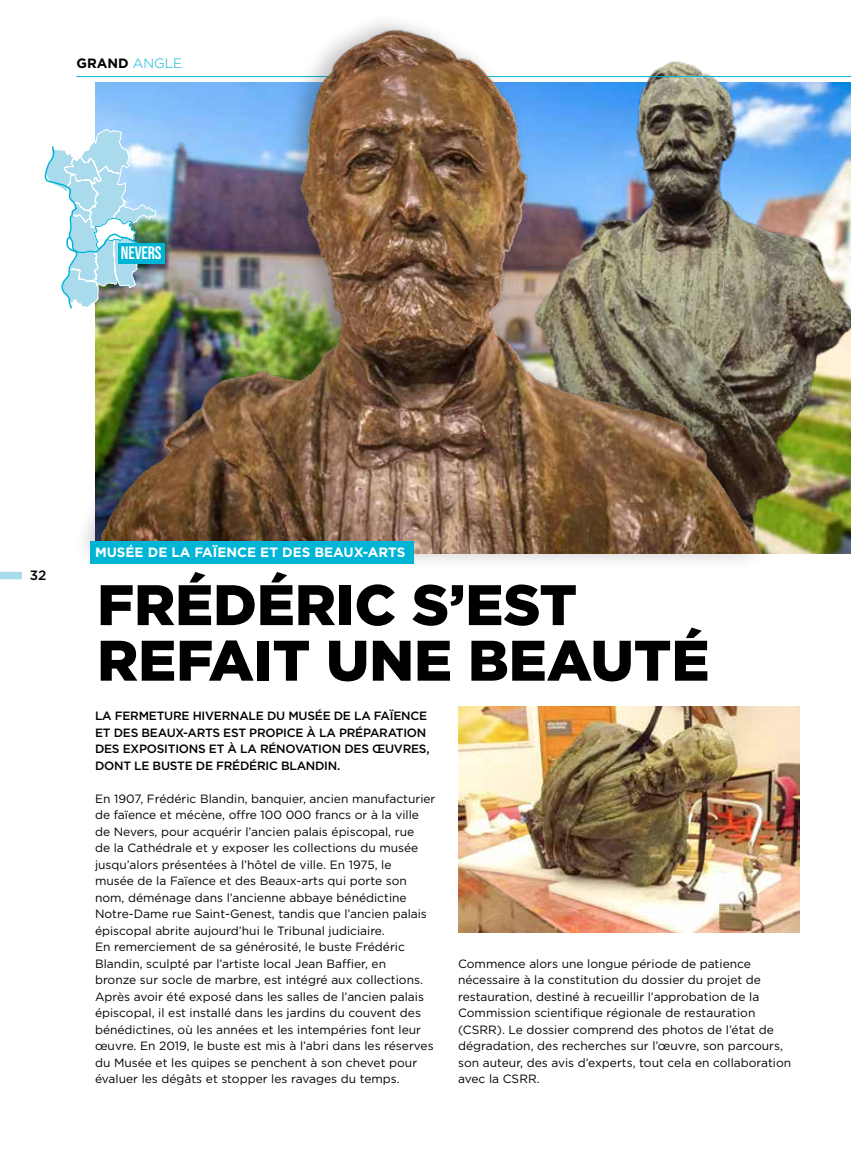
<style>
.page{position:relative;width:851px;height:1149px;background:#fff}
.page>*{position:absolute;margin:0;border:0;box-sizing:border-box;transform-origin:0 0}
.t1{font:900 57px/55.5px "Gotham";color:#000}
.t2{font:18px "Bebas Neue";letter-spacing:-.01em;color:#fff}
.t3{font:700 13.5px "Gotham";color:#fff}
.t4{font:700 13.5px "Gotham";color:#000}
.t5{font:500 13.5px "Gotham";color:#000}
.t6{font:12px/16.5px "Gotham";color:#000}
.t7{font:500 12px/16.5px "Gotham";letter-spacing:-.02em;color:#000}
.s1{font-weight:300;color:#00b4d5}
</style>
<div class="page">
<img style="left:799px;top:77px;width:51px;height:476px">
<div style="left:0;top:571px;width:22px;height:8px;background:#aadbec"></div>
<hr style="left:77px;top:76px;width:773px;height:1px;background:#00b4d5">
<div style="left:74px;top:11px;width:695px;height:560px;background:#000;opacity:.25"></div>
<img style="left:101px;top:11px;width:698px;height:542px">
<div style="left:91px;top:541px;width:323px;height:22px;background:#00b4d5"></div>
<img style="left:458px;top:706px;width:341px;height:225px">
<img style="left:44px;top:128px;width:112px;height:182px">
<div style="left:118px;top:243px;width:46px;height:21px;background:#00b4d5"></div>
<p class="t4" style="left:77px;top:54px;width:107px">GRAND <span class="s1">ANGLE</span></p>
<h2 class="t2" style="left:121px;top:243px;width:42px">NEVERS</h2>
<p class="t5" style="left:30px;top:566px;width:18px">32</p>
<p class="t3" style="left:95px;top:543px;width:312px">MUSÉE DE LA FAÏENCE ET DES BEAUX-ARTS</p>
<h1 class="t1" style="left:97px;top:575px;width:613px">FRÉDÉRIC S’EST<br>REFAIT UNE BEAUTÉ</h1>
<p class="t7" style="left:95px;top:707px;width:336px">LA FERMETURE HIVERNALE DU MUSÉE DE LA FAÏENCE ET DES BEAUX-ARTS EST PROPI CE À LA PRÉPARATI ON DES EXPOSITIONS ET À LA RÉNOVATION DES ŒUVRES, DONT LE BUSTE DE FRÉDÉRIC BLAN DIN.</p>
<p class="t6" style="left:95px;top:789px;width:342px">En 1907, Frédéric Blandin, banquier, ancien manufacturier de faïence et mécène, offre 100 000 francs or à la ville de Nevers, pour acquérir l’ancien palais épiscopal, rue<br>de la Cathédrale et y exposer les collections du musée jusqu’alors présentées à l’hôtel de ville. En 1975, le<br>musée de la Faïence et des Beaux-arts qui porte son nom, déménage dans l’ancienne abbaye bénédictine Notre-Dame rue Saint-Genest, tandis que l’ancien palais épiscopal abrite aujourd’hui le Tribunal judiciaire.<br>En remerciement de sa générosité, le buste Frédéric Blandin, sculpté par l’artiste local Jean Baffier, en<br>bronze sur socle de marbre, est intégré aux collections.<br>Après avoir été exposé dans les salles de l’ancien palais épiscopal, il est installé dans les jardins du couvent des bénédictines, où les années et les intempéries font leur œuvre. En 2019, le buste est mis à l’abri dans les réserves du Musée et les quipes se penchent à son chevet pour évaluer les dégâts et stopper les ravages du temps.</p>
<p class="t6" style="left:458px;top:954px;width:334px">Commence alors une longue période de patience nécessaire à la constitution du dossier du projet de restauration, destiné à recueillir l’approbation de la Commission scientifique régionale de restauration (CSRR). Le dossier comprend des photos de l’état de dégradation, des recherches sur l’œuvre, son parcours, son auteur, des avis d’experts, tout cela en collaboration avec la CSRR.</p>
</div>
